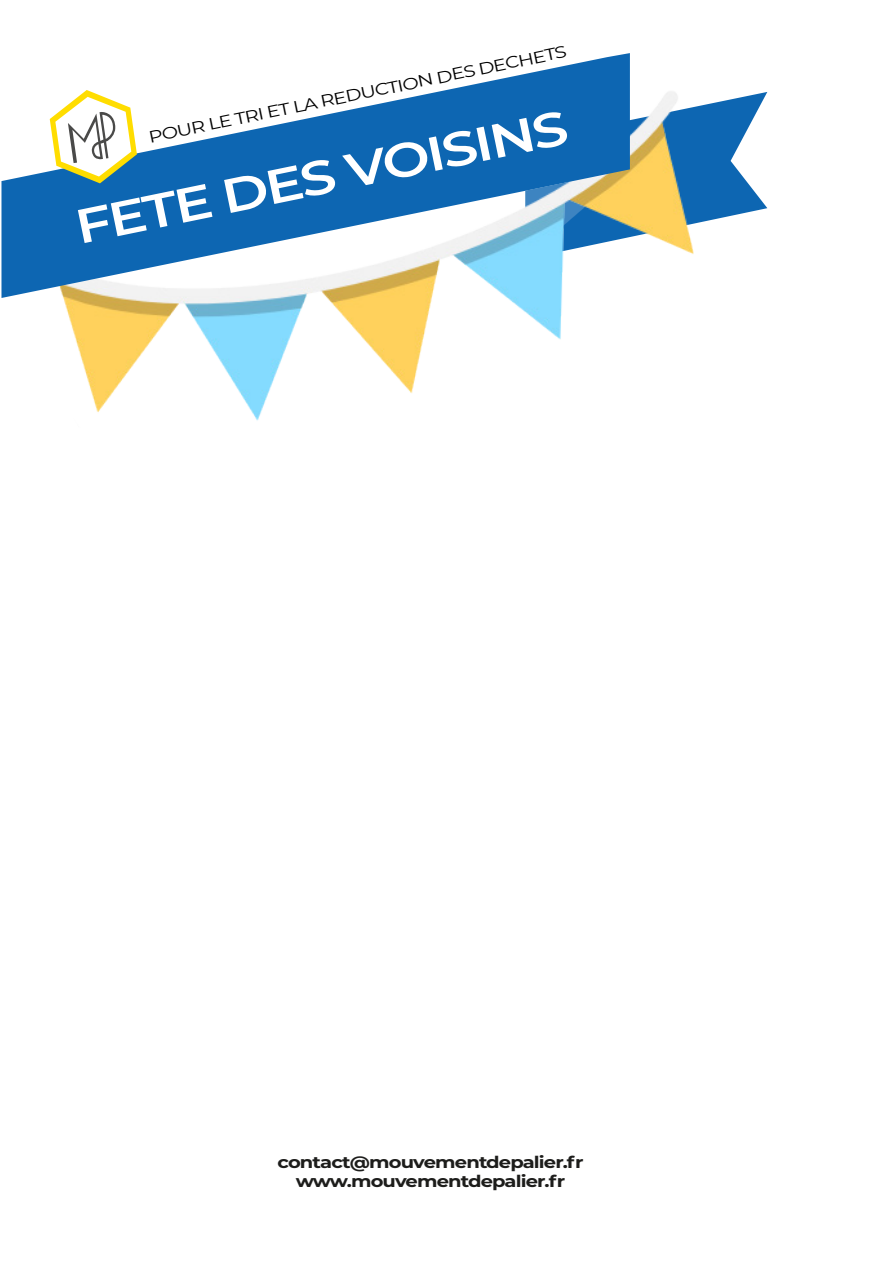
<style>
.page{position:relative;width:893px;height:1263px;background:#fff}
.page>*{position:absolute;margin:0;border:0;box-sizing:border-box;transform-origin:0 0}
.t1{font:600 48px "Montserrat";color:#fff;scale:1.18 1}
.t2{font:700 16.5px/19.8px "Montserrat";letter-spacing:-.045em;color:#1d1d1b;text-align:center;scale:1.18 1}
.t3{font:16.5px "Montserrat";color:#000;scale:1.18 1}
</style>
<div class="page">
<svg style="left:693px;top:92px;width:74px;height:162px"></svg>
<img style="left:63px;top:91px;width:630px;height:330px">
<svg style="left:1px;top:53px;width:629px;height:245px"></svg>
<svg style="left:50px;top:90px;width:87px;height:93px"></svg>
<p class="t3" style="left:147px;top:127px;width:363px;rotate:-12deg">POUR LE TRI ET LA REDUCTION DES DECHETS</p>
<h1 class="t1" style="left:69px;top:196px;width:427px;rotate:-12deg">FETE DES VOISINS</h1>
<p class="t2" style="left:278px;top:1151px;width:261px">contact@mouvementdepalier.fr www.mouvementdepalier.fr</p>
</div>
